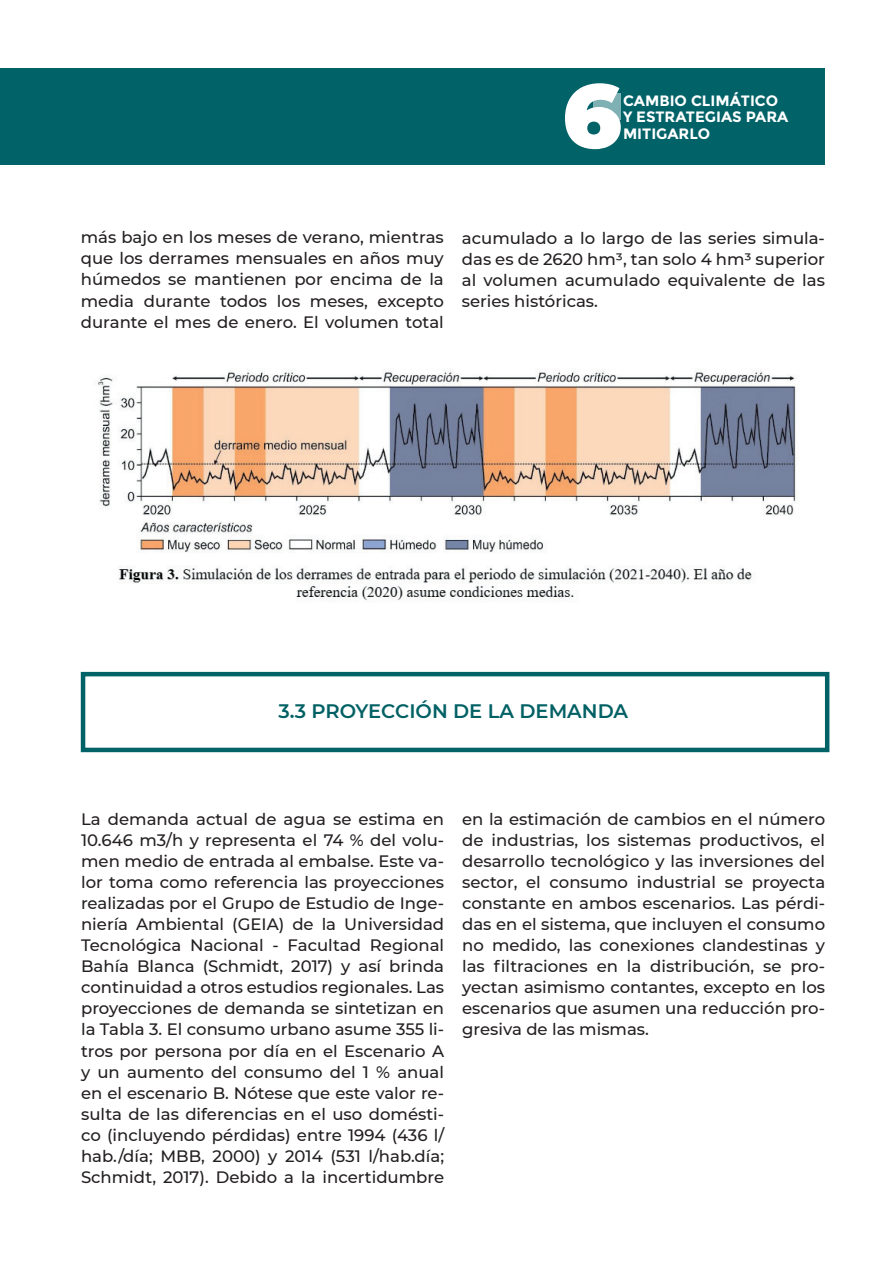
<style>
.page{position:relative;width:893px;height:1263px;background:#fff}
.page>*{position:absolute;margin:0;border:0;box-sizing:border-box;transform-origin:0 0}
.t1{font:900 90px "Montserrat";color:#fff}
.t2{font:600 19.5px "Montserrat";color:#006064}
.t3{font:500 16.5px/21px "Montserrat";color:#231f20;text-align:justify}
.t4{font:700 15px/16.5px "Montserrat";color:#fff}
</style>
<div class="page">
<div style="left:0;top:68px;width:825px;height:97px;background:#016268"></div>
<div style="left:593px;top:94px;width:28px;height:26px;background:#7fb0b3"></div>
<img style="left:98px;top:370px;width:698px;height:231px">
<div style="left:81px;top:672px;width:748px;height:80px;border:4px solid #016368"></div>
<h1 class="t1" style="left:562px;top:48px;width:61px">6</h1>
<p class="t4" style="left:623px;top:92px;width:167px">CAMBIO CLIMÁTICO<br>Y ESTRATEGIAS PARA<br>MITIGARLO</p>
<p class="t3" style="left:81px;top:226px;width:365px">más bajo en los meses de verano, mientras que los derrames mensuales en años muy húmedos se mantienen por encima de la media durante todos los meses, excepto durante el mes de enero. El volumen total</p>
<p class="t3" style="left:462px;top:226px;width:365px">acumulado a lo largo de las series simula&shy;das es de 2620 hm3, tan solo 4 hm3 superior al volumen acumulado equivalente de las series históricas.</p>
<p class="t2" style="left:279px;top:697px;width:351px">3.3 PROYECCIÓN DE LA DEMANDA</p>
<p class="t3" style="left:81px;top:808px;width:365px">La demanda actual de agua se estima en 10.646 m3/h y representa el 74 % del volu&shy;men medio de entrada al embalse. Este va&shy;lor toma como referencia las proyecciones realizadas por el Grupo de Estudio de Inge&shy;niería Ambiental (GEIA) de la Universidad Tecnológica Nacional - Facultad Regional Bahía Blanca (Schmidt, 2017) y así brinda continuidad a otros estudios regionales. Las proyecciones de demanda se sintetizan en la Tabla 3. El consumo urbano asume 355 li&shy;tros por persona por día en el Escenario A y un aumento del consumo del 1 % anual en el escenario B. Nótese que este valor re&shy;sulta de las diferencias en el uso domésti&shy;co (incluyendo pérdidas) entre 1994 (436 l/ hab./día; MBB, 2000) y 2014 (531 l/hab.día; Schmidt, 2017). Debido a la incertidumbre</p>
<p class="t3" style="left:462px;top:807px;width:365px">en la estimación de cambios en el número de industrias, los sistemas productivos, el desarrollo tecnológico y las inversiones del sector, el consumo industrial se proyecta constante en ambos escenarios. Las pérdi&shy;das en el sistema, que incluyen el consumo no medido, las conexiones clandestinas y las filtraciones en la distribución, se pro&shy;yectan asimismo contantes, excepto en los escenarios que asumen una reducción pro&shy;gresiva de las mismas.</p>
</div>
